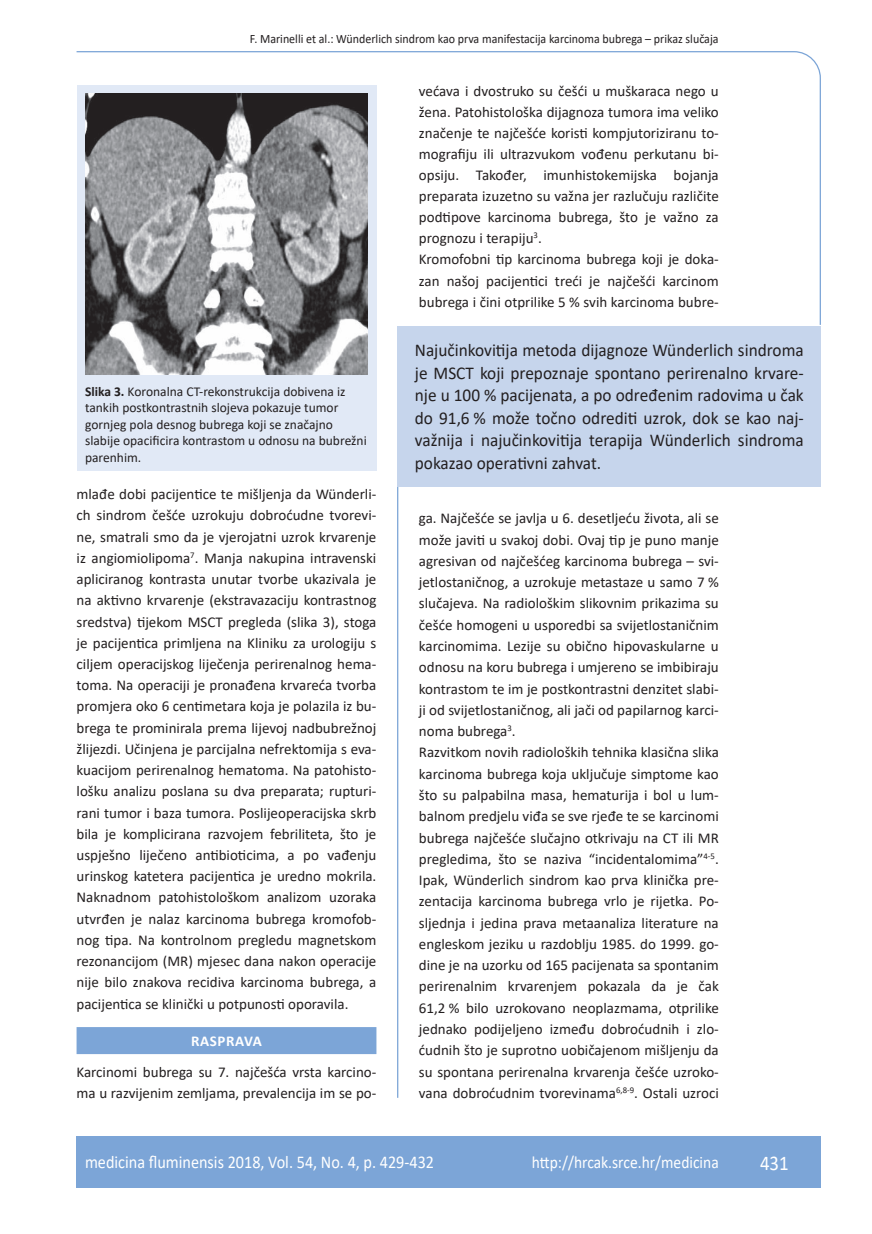
<style>
.page{position:relative;width:872px;height:1234px;background:#fff}
.page>*{position:absolute;margin:0;border:0;box-sizing:border-box;transform-origin:0 0}
.t1{font:21px "Calibri";color:#fff;scale:.9 1}
.t2{font:18px/22.5px "Calibri";color:#231f20;text-align:justify;scale:.96 1}
.t3{font:18px "Calibri";color:#fff;scale:.9 1}
.t4{font:17.25px "Calibri";color:#fff;scale:.9 1}
.t5{font:15px/21.3px "Calibri";color:#231f20}
.t6{font:700 15px "Calibri";letter-spacing:.04em;color:#fff}
.t7{font:13.5px/16.5px "Calibri";color:#231f20}
.t8{font:12.75px "Calibri";color:#231f20;scale:.94 1}
.s1{font-weight:700}
</style>
<div class="page">
<svg style="left:76px;top:51px;width:745px;height:275px"></svg>
<hr style="left:397px;top:486px;width:1px;height:611px;background:#7ca5d7">
<div style="left:77px;top:1135px;width:744px;height:51px;background:#7ca5d7"></div>
<div style="left:77px;top:85px;width:299px;height:386px;background:#e1e9f6"></div>
<img style="left:85px;top:94px;width:283px;height:280px">
<div style="left:398px;top:325px;width:423px;height:161px;background:#c6d5ec"></div>
<div style="left:77px;top:1026px;width:299px;height:27px;background:#7ca5d7"></div>
<p class="t8" style="left:250px;top:29px;width:500px">F. Marinelli et al.: Wünderlich sindrom kao prva manifestacija karcinoma bubrega – prikaz slučaja</p>
<p class="t7" style="left:85px;top:382px;width:283px"><span class="s1">Slika 3.</span> Koronalna CT-rekonstrukcija dobivena iz tankih postkontrastnih slojeva pokazuje tumor gornjeg pola desnog bubrega koji se značajno slabije opacificira kontrastom u odnosu na bubrežni parenhim.</p>
<p class="t5" style="left:77px;top:483px;width:301px;text-align:justify">mlađe dobi pacijentice te mišljenja da Wünderli&shy;ch sindrom češće uzrokuju dobroćudne tvorevi&shy;ne, smatrali smo da je vjerojatni uzrok krvarenje iz angiomiolipoma<sup>7</sup>. Manja nakupina intravenski apliciranog kontrasta unutar tvorbe ukazivala je na aktivno krvarenje (ekstravazaciju kontrastnog sredstva) tijekom MSCT pregleda (slika 3), stoga je pacijentica primljena na Kliniku za urologiju s ciljem operacijskog liječenja perirenalnog hema&shy;toma. Na operaciji je pronađena krvareća tvorba promjera oko 6 centimetara koja je polazila iz bu&shy;brega te prominirala prema lijevoj nadbubrežnoj žlijezdi. Učinjena je parcijalna nefrektomija s eva&shy;kuacijom perirenalnog hematoma. Na patohisto&shy;lošku analizu poslana su dva preparata; rupturi&shy;rani tumor i baza tumora. Poslijeoperacijska skrb bila je komplicirana razvojem febriliteta, što je uspješno liječeno antibioticima, a po vađenju urinskog katetera pacijentica je uredno mokrila.<br>Naknadnom patohistološkom analizom uzoraka utvrđen je nalaz karcinoma bubrega kromofob&shy;nog tipa. Na kontrolnom pregledu magnetskom rezonancijom (MR) mjesec dana nakon operacije nije bilo znakova recidiva karcinoma bubrega, a pacijentica se klinički u potpunosti oporavila.</p>
<p class="t6" style="left:191px;top:1029px;width:72px">RASPRAVA</p>
<p class="t5" style="left:77px;top:1060px;width:301px">Karcinomi bubrega su 7. najčešća vrsta karcino&shy;ma u razvijenim zemljama, prevalencija im se po-</p>
<p class="t5" style="left:419px;top:80px;width:301px">većava i dvostruko su češći u muškaraca nego u žena. Patohistološka dijagnoza tumora ima veliko značenje te najčešće koristi kompjutoriziranu to&shy;mografiju ili ultrazvukom vođenu perkutanu bi&shy;opsiju. Također, imunhistokemijska bojanja preparata izuzetno su važna jer razlučuju različite podtipove karcinoma bubrega, što je važno za prognozu i terapiju<sup>3</sup>.<br>Kromofobni tip karcinoma bubrega koji je doka&shy;zan našoj pacijentici treći je najčešći karcinom bubrega i čini otprilike 5 % svih karcinoma bubre-</p>
<p class="t2" style="left:415px;top:338px;width:407px">Najučinkovitija metoda dijagnoze Wünderlich sindroma je MSCT koji prepoznaje spontano perirenalno krvare&shy;nje u 100 % pacijenata, a po određenim radovima u čak do 91,6 % može točno odrediti uzrok, dok se kao naj&shy;važnija i najučinkovitija terapija Wünderlich sindroma pokazao operativni zahvat.</p>
<p class="t5" style="left:419px;top:507px;width:301px">ga. Najčešće se javlja u 6. desetljeću života, ali se može javiti u svakoj dobi. Ovaj tip je puno manje agresivan od najčešćeg karcinoma bubrega – svi&shy;jetlostaničnog, a uzrokuje metastaze u samo 7 % slučajeva. Na radiološkim slikovnim prikazima su češće homogeni u usporedbi sa svijetlostaničnim karcinomima. Lezije su obično hipovaskularne u odnosu na koru bubrega i umjereno se imbibiraju kontrastom te im je postkontrastni denzitet slabi&shy;ji od svijetlostaničnog, ali jači od papilarnog karci&shy;noma bubrega<sup>3</sup>.<br>Razvitkom novih radioloških tehnika klasična slika karcinoma bubrega koja uključuje simptome kao što su palpabilna masa, hematurija i bol u lum&shy;balnom predjelu viđa se sve rjeđe te se karcinomi bubrega najčešće slučajno otkrivaju na CT ili MR pregledima, što se naziva “incidentalomima”<sup>4-5</sup>.<br>Ipak, Wünderlich sindrom kao prva klinička pre&shy;zentacija karcinoma bubrega vrlo je rijetka. Po&shy;sljednja i jedina prava metaanaliza literature na engleskom jeziku u razdoblju 1985. do 1999. go&shy;dine je na uzorku od 165 pacijenata sa spontanim perirenalnim krvarenjem pokazala da je čak 61,2 % bilo uzrokovano neoplazmama, otprilike jednako podijeljeno između dobroćudnih i zlo&shy;ćudnih što je suprotno uobičajenom mišljenju da su spontana perirenalna krvarenja češće uzroko&shy;vana dobroćudnim tvorevinama<sup>6,8-9</sup>. Ostali uzroci</p>
<p class="t3" style="left:85px;top:1149px;width:389px">medicina fluminensis 2018, Vol. 54, No. 4, p. 429-432</p>
<p class="t4" style="left:532px;top:1150px;width:209px">http://hrcak.srce.hr/medicina</p>
<h1 class="t1" style="left:760px;top:1147px;width:33px">431</h1>
</div>
